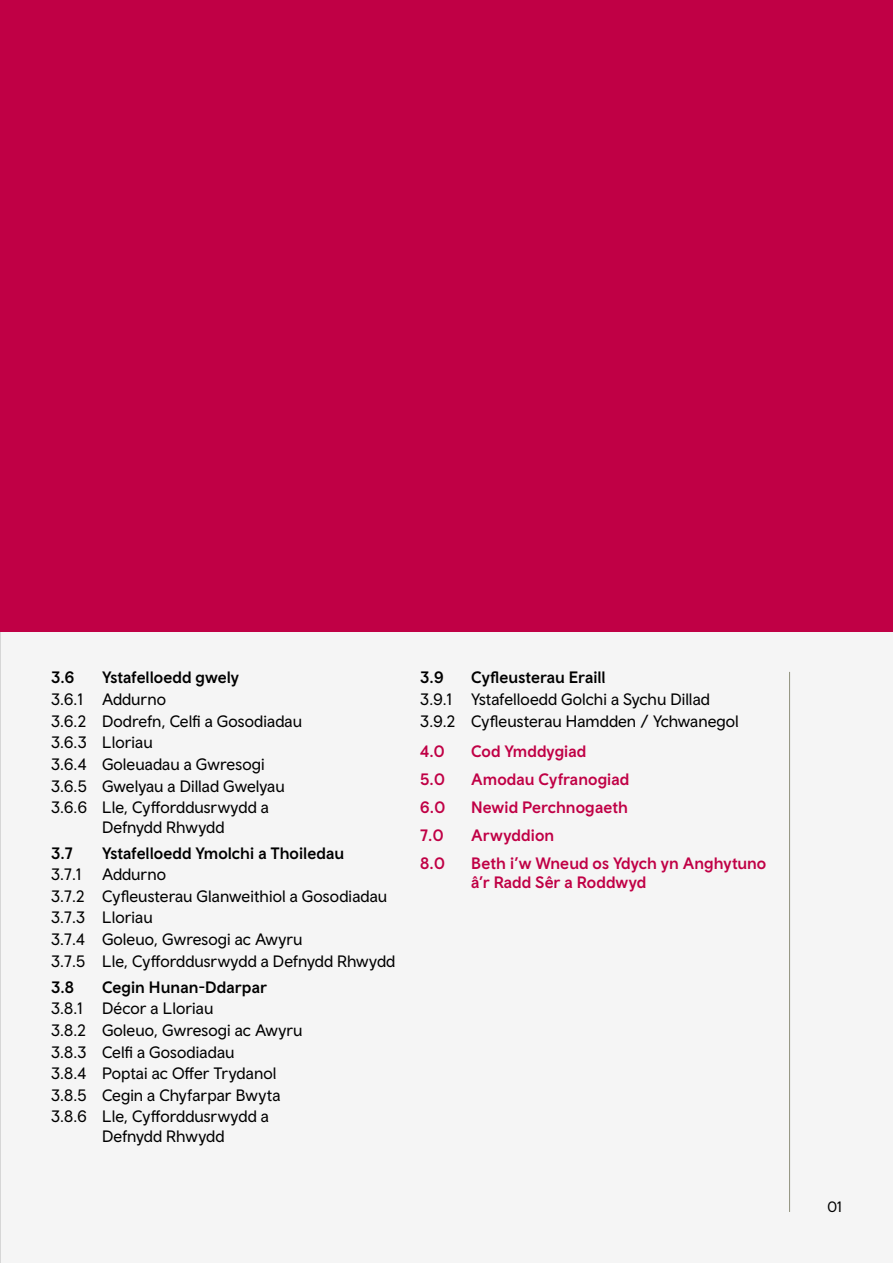
<style>
.page{position:relative;width:893px;height:1263px;background:#fff}
.page>*{position:absolute;margin:0;border:0;box-sizing:border-box;transform-origin:0 0}
.Contents_Body{font:16.5px/19.5px "Wales Sans Body";letter-spacing:.005em;color:#000;text-align:center}
.Contents_Title{font:500 16.5px/19.5px "Wales Sans Body";color:#c00045}
.Contents_Sub_Title{font:500 16.5px "Wales Sans Body";color:#000}
.t1{font:15px "Wales Sans Body";color:#000}
</style>
<div class="page">
<div style="left:0;top:85px;width:893px;height:1178px;background:#f5f5f5"></div>
<hr style="left:0;top:85px;width:1px;height:1178px;background:#d6d6d6">
<div style="left:0;top:0;width:893px;height:631px;background:#c00045"></div>
<hr style="left:789px;top:672px;width:1px;height:540px;background:#90917c">
<p class="Contents_Sub_Title" style="left:51px;top:668px;width:25px">3.6</p>
<p class="Contents_Sub_Title" style="left:102px;top:668px;width:139px">Ystafelloedd gwely</p>
<p class="Contents_Body" style="left:51px;top:689px;width:117px">3.6.1 Addurno</p>
<p class="Contents_Body" style="left:51px;top:711px;width:253px">3.6.2 Dodrefn, Celfi a Gosodiadau</p>
<p class="Contents_Body" style="left:51px;top:732px;width:103px">3.6.3 Lloriau</p>
<p class="Contents_Body" style="left:51px;top:754px;width:215px">3.6.4 Goleuadau a Gwresogi</p>
<p class="Contents_Body" style="left:51px;top:776px;width:235px">3.6.5 Gwelyau a Dillad Gwelyau</p>
<p class="Contents_Body" style="left:51px;top:797px;width:219px">3.6.6 Lle, Cyfforddusrwydd a<br>Defnydd Rhwydd</p>
<p class="Contents_Sub_Title" style="left:51px;top:843px;width:23px">3.7</p>
<p class="Contents_Sub_Title" style="left:102px;top:843px;width:244px">Ystafelloedd Ymolchi a Thoiledau</p>
<p class="Contents_Body" style="left:51px;top:864px;width:32px">3.7.1</p>
<p class="Contents_Body" style="left:102px;top:864px;width:66px">Addurno</p>
<p class="Contents_Body" style="left:51px;top:886px;width:338px">3.7.2 Cyfleusterau Glanweithiol a Gosodiadau</p>
<p class="Contents_Body" style="left:51px;top:908px;width:103px">3.7.3 Lloriau</p>
<p class="Contents_Body" style="left:51px;top:929px;width:253px">3.7.4 Goleuo, Gwresogi ac Awyru</p>
<p class="Contents_Body" style="left:51px;top:951px;width:346px">3.7.5 Lle, Cyfforddusrwydd a Defnydd Rhwydd</p>
<p class="Contents_Sub_Title" style="left:51px;top:977px;width:25px">3.8</p>
<p class="Contents_Sub_Title" style="left:102px;top:977px;width:167px">Cegin Hunan-Ddarpar</p>
<p class="Contents_Body" style="left:51px;top:998px;width:164px">3.8.1 Décor a Lloriau</p>
<p class="Contents_Body" style="left:51px;top:1020px;width:253px">3.8.2 Goleuo, Gwresogi ac Awyru</p>
<p class="Contents_Body" style="left:51px;top:1042px;width:185px">3.8.3 Celfi a Gosodiadau</p>
<p class="Contents_Body" style="left:51px;top:1063px;width:227px">3.8.4 Poptai ac Offer Trydanol</p>
<p class="Contents_Body" style="left:51px;top:1085px;width:231px">3.8.5 Cegin a Chyfarpar Bwyta</p>
<p class="Contents_Body" style="left:51px;top:1106px;width:219px">3.8.6 Lle, Cyfforddusrwydd a<br>Defnydd Rhwydd</p>
<p class="Contents_Sub_Title" style="left:420px;top:668px;width:25px">3.9</p>
<p class="Contents_Sub_Title" style="left:471px;top:668px;width:136px">Cyfleusterau Eraill</p>
<p class="Contents_Body" style="left:420px;top:689px;width:291px">3.9.1 Ystafelloedd Golchi a Sychu Dillad</p>
<p class="Contents_Body" style="left:420px;top:711px;width:320px">3.9.2 Cyfleusterau Hamdden / Ychwanegol</p>
<p class="Contents_Title" style="left:420px;top:741px;width:26px">4.0</p>
<p class="Contents_Title" style="left:471px;top:741px;width:117px">Cod Ymddygiad</p>
<p class="Contents_Title" style="left:420px;top:769px;width:26px">5.0</p>
<p class="Contents_Title" style="left:471px;top:769px;width:160px">Amodau Cyfranogiad</p>
<p class="Contents_Title" style="left:420px;top:797px;width:26px">6.0</p>
<p class="Contents_Title" style="left:471px;top:797px;width:158px">Newid Perchnogaeth</p>
<p class="Contents_Title" style="left:420px;top:825px;width:25px">7.0</p>
<p class="Contents_Title" style="left:471px;top:825px;width:84px">Arwyddion</p>
<p class="Contents_Title" style="left:420px;top:853px;width:26px">8.0</p>
<p class="Contents_Title" style="left:471px;top:853px;width:297px">Beth i’w Wneud os Ydych yn Anghytuno â’r Radd Sêr a Roddwyd</p>
<p class="t1" style="left:828px;top:1198px;width:16px">01</p>
</div>
